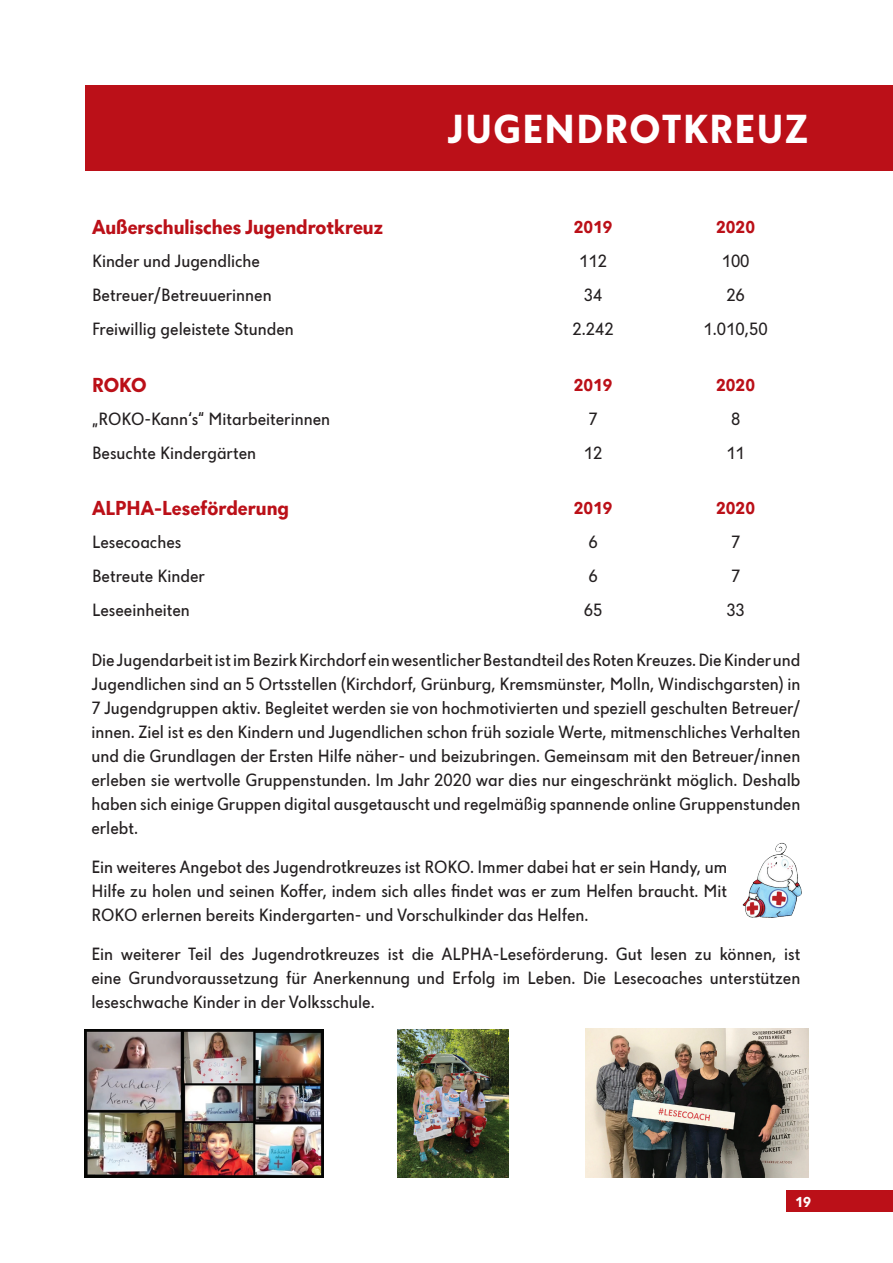
<style>
.page{position:relative;width:893px;height:1263px;background:#fff}
.page>*{position:absolute;margin:0;border:0;box-sizing:border-box;transform-origin:0 0}
.t1{font:700 42px "Dunant";letter-spacing:.035em;color:#fff}
.t2{font:700 21px "Dunant";color:#bb1018}
.t3{font:18px/24px "Dunant";color:#231f20;text-align:justify}
.t4{font:700 18px "Dunant";color:#bb1018}
.t5{font:700 15px "Dunant";color:#fff}
</style>
<div class="page">
<div style="left:787px;top:1191px;width:106px;height:21px;background:#bb1018"></div>
<div style="left:85px;top:85px;width:808px;height:85px;background:#bb1018"></div>
<img style="left:743px;top:842px;width:59px;height:76px">
<img style="left:85px;top:1029px;width:239px;height:149px">
<img style="left:397px;top:1029px;width:112px;height:149px">
<img style="left:586px;top:1028px;width:223px;height:149px">
<h1 class="t1" style="left:447px;top:105px;width:362px">JUGENDROTKREUZ</h1>
<p class="t2" style="left:92px;top:215px;width:293px">Außerschulisches Jugendrotkreuz</p>
<p class="t4" style="left:574px;top:217px;width:40px">2019</p>
<p class="t4" style="left:716px;top:217px;width:40px">2020</p>
<p class="t3" style="left:92px;top:249px;width:169px">Kinder und Jugendliche</p>
<p class="t3" style="left:579px;top:249px;width:29px">112</p>
<p class="t3" style="left:722px;top:249px;width:29px">100</p>
<p class="t3" style="left:92px;top:283px;width:181px">Betreuer/Betreuuerinnen</p>
<p class="t3" style="left:584px;top:283px;width:20px">34</p>
<p class="t3" style="left:726px;top:283px;width:20px">26</p>
<p class="t3" style="left:92px;top:317px;width:203px">Freiwillig geleistete Stunden</p>
<p class="t3" style="left:573px;top:317px;width:43px">2.242</p>
<p class="t3" style="left:704px;top:317px;width:65px">1.010,50</p>
<p class="t2" style="left:92px;top:373px;width:56px">ROKO</p>
<p class="t4" style="left:574px;top:374px;width:40px">2019</p>
<p class="t4" style="left:716px;top:374px;width:40px">2020</p>
<p class="t3" style="left:92px;top:406px;width:240px">„ROKO-Kann‘s“ Mitarbeiterinnen</p>
<p class="t3" style="left:589px;top:406px;width:11px">7</p>
<p class="t3" style="left:731px;top:406px;width:11px">8</p>
<p class="t3" style="left:92px;top:440px;width:166px">Besuchte Kindergärten</p>
<p class="t3" style="left:584px;top:440px;width:20px">12</p>
<p class="t3" style="left:726px;top:440px;width:20px">11</p>
<p class="t2" style="left:92px;top:496px;width:199px">ALPHA-Leseförderung</p>
<p class="t4" style="left:574px;top:497px;width:40px">2019</p>
<p class="t4" style="left:716px;top:497px;width:40px">2020</p>
<p class="t3" style="left:92px;top:530px;width:91px">Lesecoaches</p>
<p class="t3" style="left:589px;top:530px;width:11px">6</p>
<p class="t3" style="left:731px;top:530px;width:11px">7</p>
<p class="t3" style="left:92px;top:564px;width:114px">Betreute Kinder</p>
<p class="t3" style="left:589px;top:564px;width:11px">6</p>
<p class="t3" style="left:731px;top:564px;width:11px">7</p>
<p class="t3" style="left:92px;top:598px;width:99px">Leseeinheiten</p>
<p class="t3" style="left:584px;top:598px;width:20px">65</p>
<p class="t3" style="left:726px;top:598px;width:20px">33</p>
<p class="t3" style="left:91px;top:648px;width:711px">Die Jugendarbeit ist im Bezirk Kirchdorf ein wesentlicher Bestandteil des Roten Kreuzes. Die Kinder und Jugendlichen sind an 5 Ortsstellen (Kirchdorf, Grünburg, Kremsmünster, Molln, Windischgarsten) in 7 Jugendgruppen aktiv. Begleitet werden sie von hochmotivierten und speziell geschulten Betreuer/ innen. Ziel ist es den Kindern und Jugendlichen schon früh soziale Werte, mitmenschliches Verhalten und die Grundlagen der Ersten Hilfe näher- und beizubringen. Gemeinsam mit den Betreuer/innen erleben sie wertvolle Gruppenstunden. Im Jahr 2020 war dies nur eingeschränkt möglich. Deshalb haben sich einige Gruppen digital ausgetauscht und regelmäßig spannende online Gruppenstunden erlebt.</p>
<p class="t3" style="left:91px;top:855px;width:637px">Ein weiteres Angebot des Jugendrotkreuzes ist ROKO. Immer dabei hat er sein Handy, um Hilfe zu holen und seinen Koffer, indem sich alles findet was er zum Helfen braucht. Mit ROKO erlernen bereits Kindergarten- und Vorschulkinder das Helfen.</p>
<p class="t3" style="left:91px;top:942px;width:710px">Ein weiterer Teil des Jugendrotkreuzes ist die ALPHA-Leseförderung. Gut lesen zu können, ist eine Grundvoraussetzung für Anerkennung und Erfolg im Leben. Die Lesecoaches unterstützen leseschwache Kinder in der Volksschule.</p>
<p class="t5" style="left:795px;top:1193px;width:18px">19</p>
</div>
